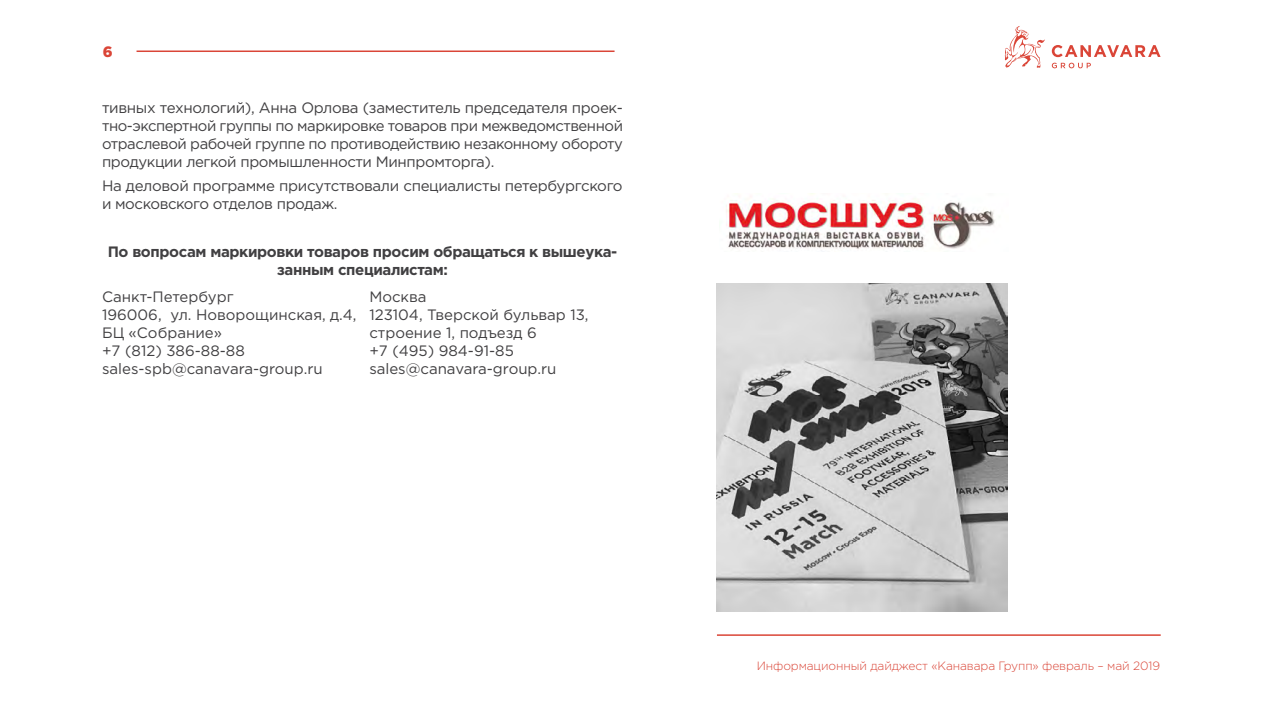
<style>
.page{position:relative;width:1263px;height:711px;background:#fff}
.page>*{position:absolute;margin:0;border:0;box-sizing:border-box;transform-origin:0 0}
.t1{font:15px/18px "Gotham Pro";letter-spacing:-.025em;color:#414042;text-align:justify}
.t2{font:15px/18px "Gotham Pro";color:#414042}
.t3{font:700 15px/18px "Gotham Pro";letter-spacing:-.025em;color:#414042;text-align:center}
.t4{font:900 15px "Gotham Pro";color:#da4537}
.t5{font:300 12px "Gotham Pro";letter-spacing:-.01em;color:#da4537}
</style>
<div class="page">
<hr style="left:137px;top:50px;width:477px;height:2px;background:#da4537">
<hr style="left:717px;top:634px;width:444px;height:1px;background:#da4537">
<svg style="left:1005px;top:26px;width:40px;height:42px"></svg>
<svg style="left:1052px;top:45px;width:108px;height:12px"></svg>
<svg style="left:1052px;top:63px;width:39px;height:5px"></svg>
<img style="left:717px;top:283px;width:290px;height:328px">
<img style="left:726px;top:193px;width:269px;height:58px">
<p class="t4" style="left:103px;top:43px;width:11px">6</p>
<p class="t1" style="left:102px;top:99px;width:522px">тивных технологий), Анна Орлова (заместитель председателя проек&shy;тно-экспертной группы по маркировке товаров при межведомственной отраслевой рабочей группе по противодействию незаконному обороту продукции легкой промышленности Минпромторга).</p>
<p class="t1" style="left:102px;top:176px;width:522px">На деловой программе присутствовали специалисты петербургского и московского отделов продаж.</p>
<p class="t3" style="left:108px;top:242px;width:511px">По вопросам маркировки товаров просим обращаться к вышеука&shy;занным специалистам:</p>
<p class="t2" style="left:102px;top:287px;width:256px">Санкт-Петербург<br>196006, ул. Новорощинская, д.4,<br>БЦ «Собрание»<br>+7 (812) 386-88-88 sales-spb@canavara-group.ru</p>
<p class="t2" style="left:369px;top:287px;width:221px">Москва<br>123104, Тверской бульвар 13, строение 1, подъезд 6<br>+7 (495) 984-91-85 sales@canavara-group.ru</p>
<p class="t5" style="left:757px;top:658px;width:405px">Информационный дайджест «Канавара Групп» февраль – май 2019</p>
</div>
